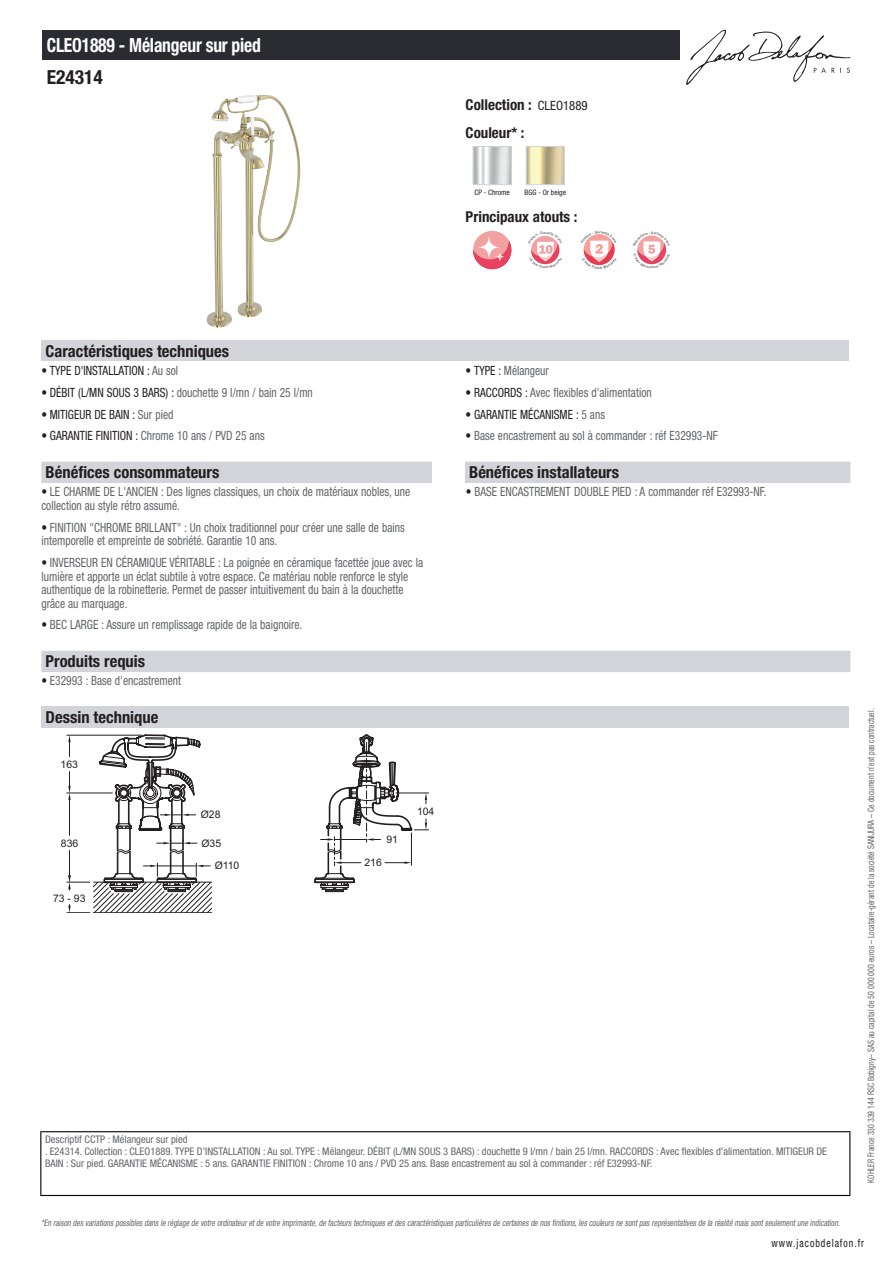
<style>
.page{position:relative;width:893px;height:1263px;background:#fff}
.page>*{position:absolute;margin:0;border:0;box-sizing:border-box;transform-origin:0 0}
.t1{font:700 condensed 19.5px "Helvetica Neue LT Std";letter-spacing:-.01em;color:#fff;scale:.9 1}
.t2{font:700 condensed 19.5px "Helvetica Neue LT Std";color:#231f20}
.t3{font:700 condensed 16.5px "Helvetica Neue LT Std";color:#231f20}
.t4{font:700 condensed 15px/27.8px "Helvetica Neue LT Std";color:#231f20}
.t5{font:condensed 12.75px/13.5px "Helvetica Neue LT Std";color:#626568;scale:.9 1}
.t6{font:condensed 12.75px "Helvetica Neue LT Std";color:#231f20;scale:.9 1}
.t7{font:condensed 11.25px "Helvetica Neue LT Std";letter-spacing:.1em;color:#231f20;scale:.87 1}
.t8{font:condensed 10.5px/12px "Helvetica Neue LT Std";color:#626568}
.t9{font:10.5px "Arial";color:#231f20}
.t10{font:italic condensed 9px "Helvetica Neue LT Std";color:#626568;scale:.87 1}
.t11{font:condensed 9px "Helvetica Neue LT Std";color:#626568;scale:.87 1}
.t12{font:condensed 7.5px "Helvetica Neue LT Std";color:#231f20}
.s1{font-weight:400;font-size:12.75px}
.s2{color:#626568}
.s3{color:#231f20}
</style>
<div class="page">
<svg style="left:686px;top:30px;width:164px;height:55px"></svg>
<img style="left:207px;top:95px;width:58px;height:232px">
<img style="left:475px;top:148px;width:35px;height:35px">
<div style="left:473px;top:146px;width:39px;height:39px;border:1px solid #d3d4da"></div>
<img style="left:528px;top:148px;width:35px;height:35px">
<div style="left:526px;top:146px;width:39px;height:39px;border:1px solid #d3d4da"></div>
<div style="left:473px;top:231px;width:38px;height:38px;background:#f2a1a1;border-radius:50%"></div>
<svg style="left:473px;top:237px;width:38px;height:32px"></svg>
<svg style="left:581px;top:231px;width:35px;height:38px"></svg>
<div style="left:41px;top:340px;width:808px;height:21px;background:#d3d4da"></div>
<div style="left:41px;top:462px;width:809px;height:21px;background:#d3d4da"></div>
<div style="left:432px;top:462px;width:33px;height:21px;background:#fff"></div>
<div style="left:41px;top:651px;width:809px;height:21px;background:#d3d4da"></div>
<div style="left:41px;top:707px;width:808px;height:21px;background:#d3d4da"></div>
<svg style="left:66px;top:734px;width:363px;height:179px"></svg>
<div style="left:43px;top:30px;width:637px;height:30px;background:#2a2c32"></div>
<hr style="left:40px;top:1131px;width:810px;height:1px;background:#040503">
<hr style="left:40px;top:1132px;width:1px;height:63px;background:#040503">
<hr style="left:849px;top:1132px;width:1px;height:63px;background:#040503">
<hr style="left:40px;top:1195px;width:810px;height:1px;background:#040503">
<svg style="left:531px;top:236px;width:29px;height:29px"></svg>
<svg style="left:637px;top:235px;width:29px;height:30px"></svg>
<h1 class="t1" style="left:47px;top:33px;width:240px">CLEO1889 - Mélangeur sur pied</h1>
<h1 class="t2" style="left:47px;top:65px;width:58px">E24314</h1>
<p class="t4" style="left:466px;top:90px;width:124px">Collection : <span class="s1">CLEO1889<br></span>Couleur* :</p>
<p class="t12" style="left:474px;top:188px;width:37px">CP - Chrome</p>
<p class="t12" style="left:525px;top:188px;width:43px">BGG - Or beige</p>
<p class="t4" style="left:466px;top:203px;width:113px">Principaux atouts :</p>
<p class="t3" style="left:46px;top:341px;width:185px">Caractéristiques techniques</p>
<p class="t6" style="left:41px;top:363px;width:154px">• TYPE D'INSTALLATION : <span class="s2">Au sol</span></p>
<p class="t5" style="left:466px;top:363px;width:94px"><span class="s3">• TYPE :</span> Mélangeur</p>
<p class="t5" style="left:41px;top:385px;width:303px"><span class="s3">• DÉBIT (L/MN SOUS 3 BARS) :</span> douchette 9 l/mn / bain 25 l/mn</p>
<p class="t5" style="left:466px;top:385px;width:208px"><span class="s3">• RACCORDS :</span> Avec flexibles d'alimentation</p>
<p class="t6" style="left:41px;top:407px;width:148px">• MITIGEUR DE BAIN : <span class="s2">Sur pied</span></p>
<p class="t6" style="left:466px;top:407px;width:156px">• GARANTIE MÉCANISME : <span class="s2">5 ans</span></p>
<p class="t5" style="left:41px;top:429px;width:250px"><span class="s3">• GARANTIE FINITION :</span> Chrome 10 ans / PVD 25 ans</p>
<p class="t5" style="left:466px;top:429px;width:282px"><span class="s3">•</span> Base encastrement au sol à commander : réf E32993-NF</p>
<p class="t3" style="left:46px;top:462px;width:175px">Bénéfices consommateurs</p>
<p class="t3" style="left:469px;top:462px;width:151px">Bénéfices installateurs</p>
<p class="t5" style="left:41px;top:485px;width:411px"><span class="s3">•</span> LE CHARME DE L'ANCIEN : Des lignes classiques, un choix de matériaux nobles, une collection au style rétro assumé.</p>
<p class="t5" style="left:466px;top:485px;width:336px"><span class="s3">•</span> BASE ENCASTREMENT DOUBLE PIED : A commander réf E32993-NF.</p>
<p class="t5" style="left:41px;top:520px;width:405px"><span class="s3">•</span> FINITION "CHROME BRILLANT" : Un choix traditionnel pour créer une salle de bains intemporelle et empreinte de sobriété. Garantie 10 ans.</p>
<p class="t5" style="left:41px;top:556px;width:426px"><span class="s3">•</span> INVERSEUR EN CÉRAMIQUE VÉRITABLE : La poignée en céramique facettée joue avec la lumière et apporte un éclat subtile à votre espace. Ce matériau noble renforce le style authentique de la robinetterie. Permet de passer intuitivement du bain à la douchette grâce au marquage.</p>
<p class="t5" style="left:41px;top:618px;width:291px"><span class="s3">•</span> BEC LARGE : Assure un remplissage rapide de la baignoire.</p>
<p class="t3" style="left:46px;top:651px;width:101px">Produits requis</p>
<p class="t5" style="left:41px;top:674px;width:157px"><span class="s3">•</span> E32993 : Base d'encastrement</p>
<p class="t3" style="left:46px;top:707px;width:114px">Dessin technique</p>
<p class="t9" style="left:61px;top:757px;width:19px">163</p>
<p class="t9" style="left:61px;top:836px;width:19px">836</p>
<p class="t9" style="left:53px;top:891px;width:34px">73 - 93</p>
<p class="t9" style="left:201px;top:807px;width:21px">Ø28</p>
<p class="t9" style="left:201px;top:836px;width:21px">Ø35</p>
<p class="t9" style="left:215px;top:858px;width:26px">Ø110</p>
<p class="t9" style="left:386px;top:832px;width:13px">91</p>
<p class="t9" style="left:364px;top:855px;width:19px">216</p>
<p class="t9" style="left:417px;top:804px;width:19px">104</p>
<p class="t8" style="left:45px;top:1134px;width:784px">Descriptif CCTP : Mélangeur sur pied<br>. E24314. Collection : CLEO1889. TYPE D'INSTALLATION : Au sol. TYPE : Mélangeur. DÉBIT (L/MN SOUS 3 BARS) : douchette 9 l/mn / bain 25 l/mn. RACCORDS : Avec flexibles d'alimentation. MITIGEUR DE<br>BAIN : Sur pied. GARANTIE MÉCANISME : 5 ans. GARANTIE FINITION : Chrome 10 ans / PVD 25 ans. Base encastrement au sol à commander : réf E32993-NF.</p>
<p class="t11" style="left:866px;top:1183px;width:547px;rotate:-90deg">KOHLER France 330 339 144 RSC Bobigny– SAS au capital de 50 000 000 euros – Locataire-gérant de la société SANIJURA – Ce document n’est pas contractuel.</p>
<p class="t10" style="left:41px;top:1217px;width:922px">*En raison desvariationspossiblesdansle réglage de votre ordinateuretde votre imprimante,de facteurstechniquesetdescaractéristiquesparticulièresde certainesde nosfinitions,lescouleursne sontpasreprésentativesde la réalité maissontseulementune indication.</p>
<p class="t7" style="left:772px;top:1237px;width:108px">www.jacobdelafon.fr</p>
</div>
